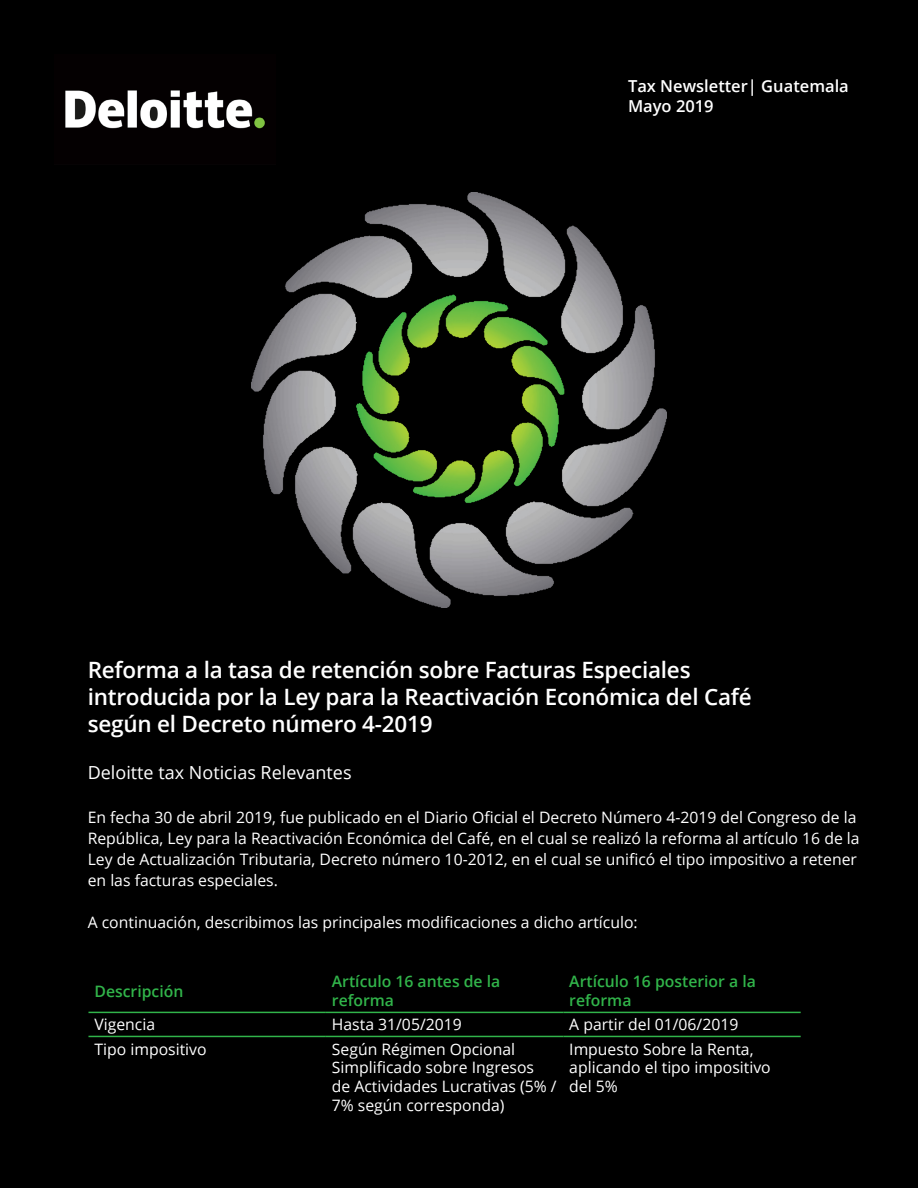
<style>
.page{position:relative;width:918px;height:1188px;background:#000}
.page>*{position:absolute;margin:0;border:0;box-sizing:border-box;transform-origin:0 0}
.t1{font:600 22.5px/27px "Open Sans";letter-spacing:-.01em;color:#fff}
.t2{font:18px "Open Sans";color:#fff}
.t3{font:600 16.5px "Open Sans";color:#fff}
.t4{font:15.75px/18.9px "Open Sans";color:#fff}
.t5{font:600 15.75px/18.9px "Open Sans";color:#31b44a}
</style>
<div class="page">
<img style="left:54px;top:54px;width:221px;height:110px">
<img style="left:252px;top:193px;width:414px;height:414px">
<hr style="left:88px;top:1036px;width:238px;height:1px;background:#31b44a">
<hr style="left:326px;top:1036px;width:237px;height:1px;background:#31b44a">
<hr style="left:563px;top:1036px;width:238px;height:1px;background:#31b44a">
<hr style="left:88px;top:1012px;width:238px;height:1px;background:#31b44a">
<hr style="left:326px;top:1012px;width:237px;height:1px;background:#31b44a">
<hr style="left:563px;top:1012px;width:238px;height:1px;background:#31b44a">
<p class="t3" style="left:628px;top:75px;width:222px">Tax Newsletter| Guatemala</p>
<p class="t3" style="left:628px;top:95px;width:87px">Mayo 2019</p>
<p class="t1" style="left:88px;top:656px;width:666px">Reforma a la tasa de retención sobre Facturas Especiales introducida por la Ley para la Reactivación Económica del Café según el Decreto número 4-2019</p>
<p class="t2" style="left:88px;top:760px;width:265px">Deloitte tax Noticias Relevantes</p>
<p class="t4" style="left:88px;top:806px;width:773px;line-height:21px">En fecha 30 de abril 2019, fue publicado en el Diario Oficial el Decreto Número 4-2019 del Congreso de la República, Ley para la Reactivación Económica del Café, en el cual se realizó la reforma al artículo 16 de la Ley de Actualización Tributaria, Decreto número 10-2012, en el cual se unificó el tipo impositivo a retener en las facturas especiales.</p>
<p class="t4" style="left:88px;top:912px;width:552px">A continuación, describimos las principales modificaciones a dicho artículo:</p>
<p class="t5" style="left:94px;top:981px;width:90px">Descripción</p>
<p class="t5" style="left:332px;top:972px;width:170px">Artículo 16 antes de la reforma</p>
<p class="t5" style="left:569px;top:972px;width:188px">Artículo 16 posterior a la reforma</p>
<p class="t4" style="left:94px;top:1015px;width:62px">Vigencia</p>
<p class="t4" style="left:332px;top:1015px;width:131px">Hasta 31/05/2019</p>
<p class="t4" style="left:569px;top:1015px;width:171px">A partir del 01/06/2019</p>
<p class="t4" style="left:94px;top:1039px;width:114px">Tipo impositivo</p>
<p class="t4" style="left:332px;top:1039px;width:226px">Según Régimen Opcional<br>Simplificado sobre Ingresos<br>de Actividades Lucrativas (5% /<br>7% según corresponda)</p>
<p class="t4" style="left:569px;top:1039px;width:203px">Impuesto Sobre la Renta, aplicando el tipo impositivo del 5%</p>
</div>
